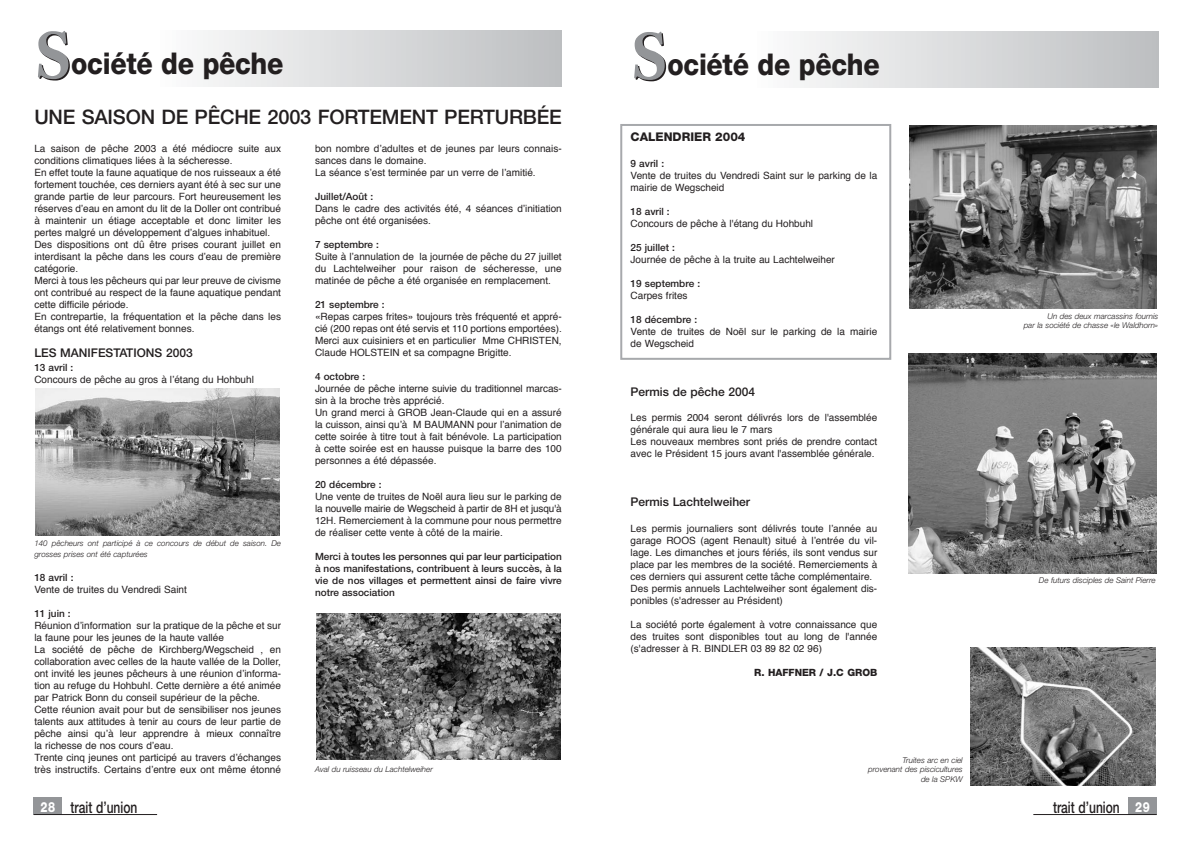
<style>
.page{position:relative;width:1191px;height:842px;background:#fff}
.page>*{position:absolute;margin:0;border:0;box-sizing:border-box;transform-origin:0 0}
.t1{font:800 30px "Helvetica Neue";letter-spacing:-.015em;color:#231f20;scale:.89 1}
.t2{font:500 20px "Helvetica Neue";letter-spacing:-.01em;color:#231f20}
.t3{font:500 16px "Helvetica Neue";color:#231f20;scale:.75 1}
.t4{font:500 12px "Helvetica Neue";color:#231f20}
.t5{font:800 12px "Helvetica Neue";color:#231f20}
.t6{font:10px/12px "Helvetica";color:#231f20}
.t7{font:500 10px/12px "Helvetica Neue";color:#231f20;text-align:justify}
.t8{font:800 10px "Helvetica Neue";color:#231f20}
.t9{font:italic 300 8px/9.6px "Helvetica Neue";color:#231f20;text-align:right}
.s1{font-family:"Adobe Caslon";font-weight:700;font-size:65px;color:#939598}
.s2{font-weight:800;font-size:14px;color:#fff}
</style>
<div class="page">
<div style="left:620px;top:124px;width:271px;height:236px;border:2px solid #a7a9ac"></div>
<div style="left:34px;top:797px;width:28px;height:17px;background:#939598"></div>
<hr style="left:34px;top:814px;width:123px;height:1px;background:#231f20">
<div style="left:754px;top:31px;width:404px;height:57px;background:linear-gradient(to right,#fcfcfc,#bdbfc1)"></div>
<div style="left:1128px;top:797px;width:28px;height:17px;background:#939598"></div>
<hr style="left:1033px;top:814px;width:123px;height:1px;background:#231f20">
<div style="left:158px;top:30px;width:404px;height:57px;background:linear-gradient(to right,#fcfcfc,#bdbfc1)"></div>
<img style="left:316px;top:614px;width:244px;height:146px">
<img style="left:35px;top:388px;width:244px;height:148px">
<img style="left:909px;top:125px;width:247px;height:184px">
<img style="left:908px;top:354px;width:248px;height:219px">
<img style="left:970px;top:647px;width:185px;height:139px">
<h1 class="t1" style="left:34px;top:53px;width:281px"><span class="s1">S</span>ociété de pêche</h1>
<h2 class="t2" style="left:34px;top:110px;width:529px">UNE SAISON DE PÊCHE 2003 FORTEMENT PERTURBÉE</h2>
<p class="t6" style="left:34px;top:143px;width:248px">La saison de pêche 2003 a été médiocre suite aux conditions climatiques liées à la sécheresse.<br>En effet toute la faune aquatique de nos ruisseaux a été fortement touchée, ces derniers ayant été à sec sur une grande partie de leur parcours. Fort heureusement les réserves d’eau en amont du lit de la Doller ont contribué à maintenir un étiage acceptable et donc limiter les pertes malgré un développement d’algues inhabituel.<br>Des dispositions ont dû être prises courant juillet en interdisant la pêche dans les cours d’eau de première catégorie.<br>Merci à tous les pêcheurs qui par leur preuve de civisme ont contribué au respect de la faune aquatique pendant cette difficile période.<br>En contrepartie, la fréquentation et la pêche dans les étangs ont été relativement bonnes.</p>
<p class="t4" style="left:34px;top:349px;width:160px">LES MANIFESTATIONS 2003</p>
<p class="t7" style="left:34px;top:362px;width:40px">13 avril :</p>
<p class="t6" style="left:34px;top:374px;width:221px">Concours de pêche au gros à l’étang du Hohbuhl</p>
<p class="t6" style="left:315px;top:143px;width:248px">bon nombre d’adultes et de jeunes par leurs connais&shy;sances dans le domaine.<br>La séance s’est terminée par un verre de l’amitié.</p>
<p class="t7" style="left:315px;top:192px;width:60px">Juillet/Août :</p>
<p class="t6" style="left:315px;top:203px;width:248px">Dans le cadre des activités été, 4 séances d’initiation pêche ont été organisées.</p>
<p class="t7" style="left:315px;top:240px;width:65px">7 septembre :</p>
<p class="t6" style="left:315px;top:251px;width:248px;text-align:justify">Suite à l’annulation de la journée de pêche du 27 juillet du Lachtelweiher pour raison de sécheresse, une matinée de pêche a été organisée en remplacement.</p>
<p class="t7" style="left:315px;top:300px;width:71px">21 septembre :</p>
<p class="t6" style="left:315px;top:311px;width:248px;text-align:justify">«Repas carpes frites» toujours très fréquenté et appré&shy;cié (200 repas ont été servis et 110 portions emportées).<br>Merci aux cuisiniers et en particulier Mme CHRISTEN, Claude HOLSTEIN et sa compagne Brigitte.</p>
<p class="t7" style="left:315px;top:371px;width:52px">4 octobre :</p>
<p class="t6" style="left:315px;top:383px;width:248px">Journée de pêche interne suivie du traditionnel marcas&shy;sin à la broche très apprécié.<br>Un grand merci à GROB Jean-Claude qui en a assuré la cuisson, ainsi qu’à M BAUMANN pour l’animation de cette soirée à titre tout à fait bénévole. La participation à cette soirée est en hausse puisque la barre des 100 personnes a été dépassée.</p>
<p class="t7" style="left:315px;top:479px;width:68px">20 décembre :</p>
<p class="t6" style="left:315px;top:491px;width:248px;text-align:justify">Une vente de truites de Noël aura lieu sur le parking de la nouvelle mairie de Wegscheid à partir de 8H et jusqu'à 12H. Remerciement à la commune pour nous permettre de réaliser cette vente à côté de la mairie.</p>
<p class="t7" style="left:315px;top:551px;width:248px">Merci à toutes les personnes qui par leur participation à nos manifestations, contribuent à leurs succès, à la vie de nos villages et permettent ainsi de faire vivre notre association</p>
<p class="t9" style="left:34px;top:538px;width:248px;line-height:11.2px;text-align:left">140 pêcheurs ont participé à ce concours de début de saison. De grosses prises ont été capturées</p>
<p class="t7" style="left:34px;top:573px;width:41px">18 avril :</p>
<p class="t6" style="left:34px;top:584px;width:154px">Vente de truites du Vendredi Saint</p>
<p class="t7" style="left:34px;top:609px;width:38px">11 juin :</p>
<p class="t6" style="left:34px;top:620px;width:248px">Réunion d’information sur la pratique de la pêche et sur la faune pour les jeunes de la haute vallée<br>La société de pêche de Kirchberg/Wegscheid , en collaboration avec celles de la haute vallée de la Doller, ont invité les jeunes pêcheurs à une réunion d’informa&shy;tion au refuge du Hohbuhl. Cette dernière a été animée par Patrick Bonn du conseil supérieur de la pêche.<br>Cette réunion avait pour but de sensibiliser nos jeunes talents aux attitudes à tenir au cours de leur partie de pêche ainsi qu’à leur apprendre à mieux connaître la richesse de nos cours d’eau.<br>Trente cinq jeunes ont participé au travers d’échanges très instructifs. Certains d’entre eux ont même étonné</p>
<p class="t9" style="left:315px;top:765px;width:119px">Aval du ruisseau du Lachtelweiher</p>
<h3 class="t3" style="left:41px;top:801px;width:131px"><span class="s2">28</span> trait d’union</h3>
<h1 class="t1" style="left:630px;top:54px;width:281px"><span class="s1">S</span>ociété de pêche</h1>
<p class="t5" style="left:630px;top:133px;width:116px">CALENDRIER 2004</p>
<p class="t7" style="left:630px;top:158px;width:35px">9 avril :</p>
<p class="t6" style="left:630px;top:170px;width:248px">Vente de truites du Vendredi Saint sur le parking de la mairie de Wegscheid</p>
<p class="t7" style="left:630px;top:206px;width:41px">18 avril :</p>
<p class="t6" style="left:630px;top:218px;width:184px">Concours de pêche à l'étang du Hohbuhl</p>
<p class="t7" style="left:630px;top:242px;width:46px">25 juillet :</p>
<p class="t6" style="left:630px;top:254px;width:206px">Journée de pêche à la truite au Lachtelweiher</p>
<p class="t7" style="left:630px;top:278px;width:71px">19 septembre :</p>
<p class="t6" style="left:630px;top:290px;width:58px">Carpes frites</p>
<p class="t7" style="left:630px;top:314px;width:68px">18 décembre :</p>
<p class="t6" style="left:630px;top:326px;width:248px">Vente de truites de Noël sur le parking de la mairie de Wegscheid</p>
<p class="t4" style="left:630px;top:387px;width:126px">Permis de pêche 2004</p>
<p class="t6" style="left:630px;top:412px;width:248px">Les permis 2004 seront délivrés lors de l'assemblée générale qui aura lieu le 7 mars<br>Les nouveaux membres sont priés de prendre contact avec le Président 15 jours avant l'assemblée générale.</p>
<p class="t4" style="left:630px;top:498px;width:121px">Permis Lachtelweiher</p>
<p class="t6" style="left:630px;top:523px;width:248px">Les permis journaliers sont délivrés toute l’année au garage ROOS (agent Renault) situé à l’entrée du vil&shy;lage. Les dimanches et jours fériés, ils sont vendus sur place par les membres de la société. Remerciements à ces derniers qui assurent cette tâche complémentaire.<br>Des permis annuels Lachtelweiher sont également dis&shy;ponibles (s'adresser au Président)</p>
<p class="t6" style="left:630px;top:619px;width:248px;text-align:justify">La société porte également à votre connaissance que des truites sont disponibles tout au long de l'année (s'adresser à R. BINDLER 03 89 82 02 96)</p>
<p class="t8" style="left:754px;top:668px;width:125px">R. HAFFNER / J.C GROB</p>
<p class="t9" style="left:868px;top:756px;width:96px">Truites arc en ciel provenant des piscicultures de la SPKW</p>
<p class="t9" style="left:1023px;top:312px;width:136px">Un des deux marcassins fournis<br>par la société de chasse «le Waldhorn»</p>
<p class="t9" style="left:1039px;top:576px;width:118px">De futurs disciples de Saint Pierre</p>
<h3 class="t3" style="left:1053px;top:801px;width:131px">trait d’union <span class="s2">29</span></h3>
</div>
